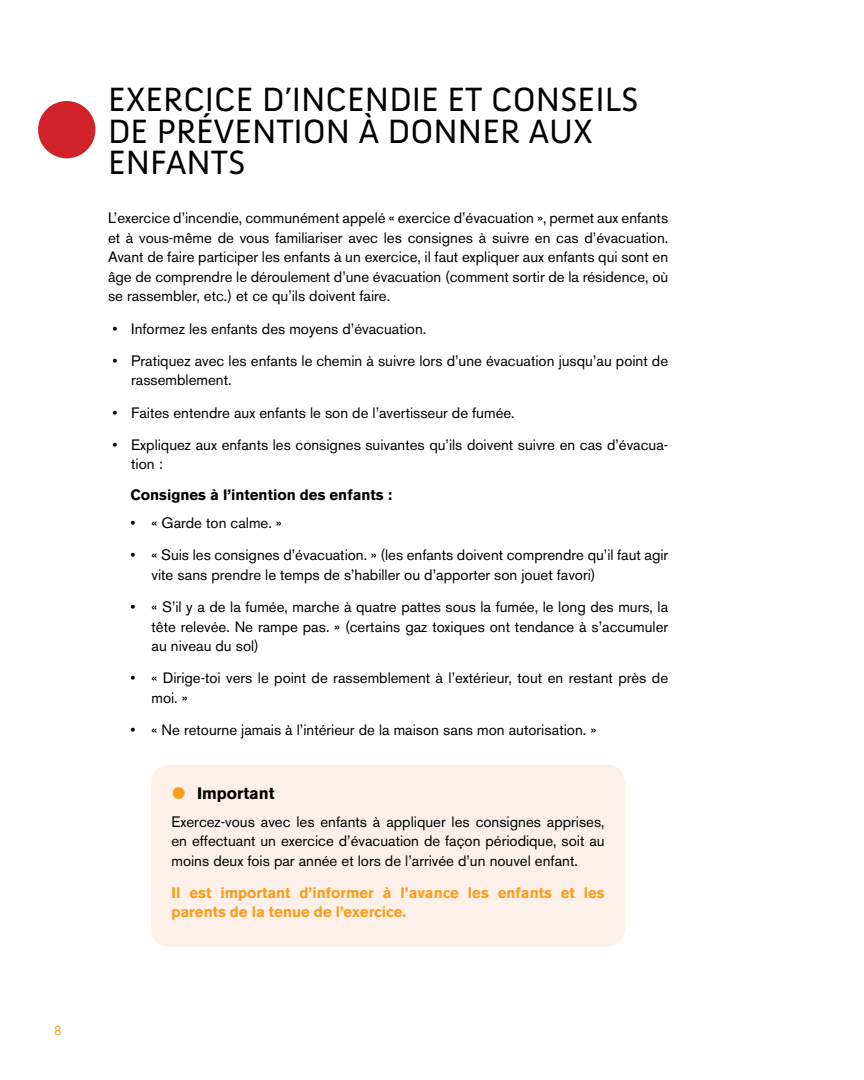
<style>
.page{position:relative;width:864px;height:1080px;background:#fff}
.page>*{position:absolute;margin:0;border:0;box-sizing:border-box;transform-origin:0 0}
.t1{font:34.5px/31.5px "Anivers";color:#000}
.t2{font:700 16.5px "Akzidenz Grotesk BE";color:#000}
.t3{font:15px/19.5px "Akzidenz Grotesk BE";color:#000}
.t4{font:700 15px/19.5px "Akzidenz Grotesk BE";color:#f99d1c}
.t5{font:700 15px "Akzidenz Grotesk BE";color:#000}
.t6{font:13.5px "Anivers";color:#f99d1c}
</style>
<div class="page">
<div style="left:151px;top:765px;width:474px;height:182px;background:#fcf0e9;border-radius:18px"></div>
<div style="left:38px;top:101px;width:57px;height:57px;background:#d2232a;border-radius:50%"></div>
<p class="t6" style="left:54px;top:1023px;width:9px">8</p>
<h1 class="t1" style="left:108px;top:84px;width:532px">EXERCICE D’INCEN DIE ET CONSEILS<br>DE PRÉVENTION À DONN ER AUX<br>ENFANTS</h1>
<p class="t3" style="left:108px;top:208px;width:562px;text-align:justify">L’exercice d’incendie, communément appelé « exercice d’évacuation », permet aux enfants et à vous-même de vous familiariser avec les consignes à suivre en cas d’évacuation.<br>Avant de faire participer les enfants à un exercice, il faut expliquer aux enfants qui sont en âge de comprendre le déroulement d’une évacuation (comment sortir de la résidence, où se rassembler, etc.) et ce qu’ils doivent faire.</p>
<p class="t3" style="left:112px;top:319px;width:315px">• Informez les enfants des moyens d’évacuation.</p>
<p class="t3" style="left:131px;top:351px;width:538px;text-indent:-19px">• Pratiquez avec les enfants le chemin à suivre lors d’une évacuation jusqu’au point de rassemblement.</p>
<p class="t3" style="left:112px;top:403px;width:404px">• Faites entendre aux enfants le son de l’avertisseur de fumée.</p>
<p class="t3" style="left:131px;top:435px;width:539px;text-indent:-19px">• Expliquez aux enfants les consignes suivantes qu’ils doivent suivre en cas d’évacua&shy;tion :</p>
<p class="t5" style="left:130px;top:486px;width:263px">Consignes à l’intention des enfants :</p>
<p class="t3" style="left:130px;top:513px;width:153px">• « Garde ton calme. »</p>
<p class="t3" style="left:152px;top:545px;width:518px;text-indent:-21px">• « Suis les consignes d’évacuation. » (les enfants doivent comprendre qu’il faut agir vite sans prendre le temps de s’habiller ou d’apporter son jouet favori)</p>
<p class="t3" style="left:152px;top:597px;width:518px;text-align:justify;text-indent:-21px">• « S’il y a de la fumée, marche à quatre pattes sous la fumée, le long des murs, la tête relevée. Ne rampe pas. » (certains gaz toxiques ont tendance à s’accumuler au niveau du sol)</p>
<p class="t3" style="left:152px;top:668px;width:518px;text-indent:-21px">• « Dirige-toi vers le point de rassemblement à l’extérieur, tout en restant près de moi. »</p>
<p class="t3" style="left:130px;top:720px;width:467px">• « Ne retourne jamais à l’intérieur de la maison sans mon autorisation. »</p>
<p class="t2" style="left:197px;top:783px;width:79px">Important</p>
<p class="t3" style="left:172px;top:812px;width:435px;text-align:justify">Exercez-vous avec les enfants à appliquer les consignes apprises, en effectuant un exercice d’évacuation de façon périodique, soit au moins deux fois par année et lors de l’arrivée d’un nouvel enfant.</p>
<p class="t4" style="left:172px;top:883px;width:435px">Il est important d’informer à l’avance les enfants et les parents de la tenue de l’exercice.</p>
</div>
